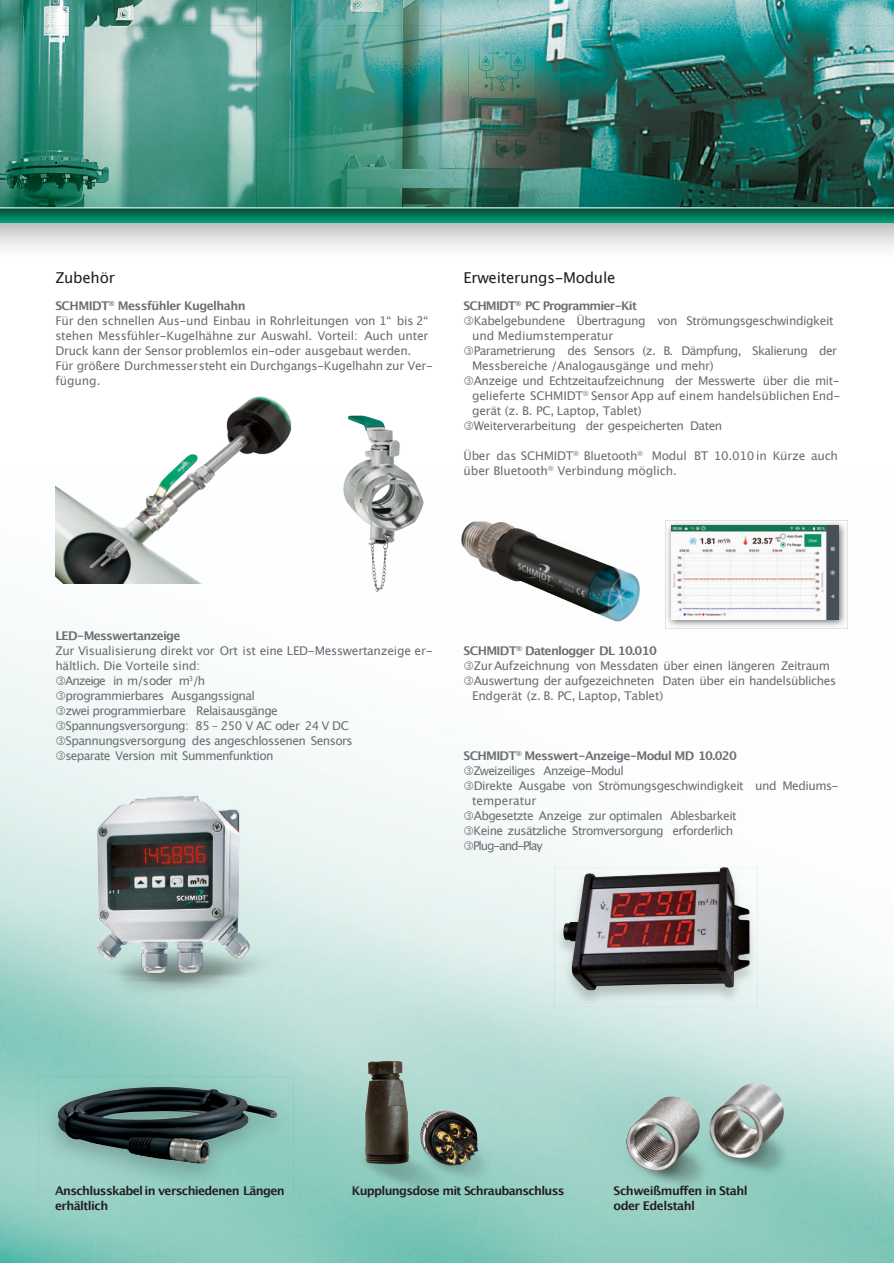
<style>
.page{position:relative;width:894px;height:1263px;background:#fff}
.page>*{position:absolute;margin:0;border:0;box-sizing:border-box;transform-origin:0 0}
.t1{font:15px "Lucida Grande";letter-spacing:-.02em;color:#231f20}
.t2{font:12px/15px "Lucida Grande";letter-spacing:-.035em;color:#6c6d70}
.t3{font:700 12px/15px "Lucida Grande";letter-spacing:-.055em;color:#231f20}
.t4{font:700 12px "Lucida Grande";letter-spacing:-.06em;color:#6c6d70}
.t5{font:12px "Lucida Grande";letter-spacing:-.015em;color:#6c6d70}
.t6{font:12px "Lucida Grande";letter-spacing:-.055em;color:#6c6d70}
.t7{font:12px "Lucida Grande";letter-spacing:-.065em;color:#6c6d70}
.t8{font:12px "Lucida Grande";letter-spacing:-.01em;color:#6c6d70}
.t9{font:12px "Lucida Grande";letter-spacing:-.1em;color:#6c6d70}
.t10{font:12px "Lucida Grande";letter-spacing:-.005em;color:#6c6d70}
.s1{font-weight:700}
</style>
<div class="page">
<img style="left:0;top:520px;width:893px;height:743px">
<img style="left:0;top:0;width:256px;height:25px">
<img style="left:256px;top:0;width:637px;height:25px">
<img style="left:0;top:25px;width:893px;height:182px">
<svg style="left:0;top:208px;width:893px;height:15px;background:#077b5d"></svg>
<img style="left:39px;top:1076px;width:254px;height:114px">
<img style="left:55px;top:1071px;width:224px;height:98px">
<img style="left:342px;top:415px;width:85px;height:178px">
<img style="left:55px;top:397px;width:236px;height:186px">
<img style="left:24px;top:759px;width:310px;height:263px">
<img style="left:352px;top:1045px;width:149px;height:153px">
<img style="left:612px;top:1092px;width:107px;height:103px">
<img style="left:699px;top:1079px;width:103px;height:106px">
<img style="left:538px;top:849px;width:248px;height:165px">
<img style="left:454px;top:520px;width:198px;height:113px">
<img style="left:665px;top:520px;width:181px;height:109px">
<img style="left:671px;top:526px;width:167px;height:94px">
<p class="t1" style="left:55px;top:272px;width:61px">Zubehör</p>
<p class="t2" style="left:55px;top:299px;width:379px"><span class="s1">SCHMIDT</span><sup>®</sup> <span class="s1">Messfühler Kugelhahn<br></span>Für den schnellen Aus-und Einbau in Rohrleitungen von 1“ bis 2“ stehen Messfühler-Kugelhähne zur Auswahl. Vorteil: Auch unter Druck kann der Sensor problemlos ein-oder ausgebaut werden.<br>Für größere Durchmessersteht ein Durchgangs-Kugelhahn zur Ver&shy;fügung.</p>
<p class="t1" style="left:463px;top:272px;width:153px">Erweiterungs-Module</p>
<p class="t4" style="left:463px;top:301px;width:175px">SCHMIDT<sup>®</sup> PC Programmier-Kit</p>
<p class="t2" style="left:463px;top:314px;width:371px">③Kabelgebundene Übertragung von Strömungsgeschwindigkeit</p>
<p class="t8" style="left:472px;top:331px;width:143px">und Mediumstemperatur</p>
<p class="t2" style="left:463px;top:344px;width:375px">③Parametrierung des Sensors (z. B. Dämpfung, Skalierung der</p>
<p class="t2" style="left:472px;top:359px;width:243px">Messbereiche /Analogausgänge und mehr)</p>
<p class="t2" style="left:463px;top:374px;width:377px">③Anzeige und Echtzeitaufzeichnung der Messwerte über die mit-</p>
<p class="t5" style="left:472px;top:391px;width:369px">gelieferte SCHMIDT<sup>®</sup> Sensor App auf einem handelsüblichen End-</p>
<p class="t2" style="left:472px;top:404px;width:171px">gerät (z. B. PC, Laptop, Tablet)</p>
<p class="t2" style="left:463px;top:419px;width:260px">③Weiterverarbeitung der gespeicherten Daten</p>
<p class="t2" style="left:463px;top:449px;width:376px">Über das SCHMIDT<sup>®</sup> Bluetooth<sup>®</sup> Modul BT 10.010 in Kürze auch über Bluetooth<sup>®</sup> Verbindung möglich.</p>
<p class="t4" style="left:55px;top:631px;width:127px">LED-Messwertanzeige</p>
<p class="t2" style="left:55px;top:644px;width:379px">Zur Visualisierung direkt vor Ort ist eine LED-Messwertanzeige er&shy;hältlich. Die Vorteile sind:<br>③Anzeige in m/soder m<sup>3</sup>/h<br>③programmierbares Ausgangssignal<br>③zwei programmierbare Relaisausgänge<br>③Spannungsversorgung: 85 – 250 V AC oder 24 V DC ③Spannungsversorgung des angeschlossenen Sensors<br>③separate Version mit Summenfunktion</p>
<p class="t4" style="left:463px;top:646px;width:195px">SCHMIDT<sup>®</sup> Datenlogger DL 10.010</p>
<p class="t2" style="left:463px;top:659px;width:368px">③Zur Aufzeichnung von Messdaten über einen längeren Zeitraum</p>
<p class="t2" style="left:463px;top:674px;width:374px">③Auswertung der aufgezeichneten Daten über ein handelsübliches</p>
<p class="t5" style="left:472px;top:691px;width:192px">Endgerät (z. B. PC, Laptop, Tablet)</p>
<p class="t4" style="left:463px;top:751px;width:275px">SCHMIDT<sup>®</sup> Messwert-Anzeige-Modul MD 10.020</p>
<p class="t7" style="left:463px;top:766px;width:162px">③Zweizeiliges Anzeige-Modul</p>
<p class="t2" style="left:463px;top:779px;width:376px">③Direkte Ausgabe von Strömungsgeschwindigkeit und Mediums-</p>
<p class="t10" style="left:472px;top:796px;width:66px">temperatur</p>
<p class="t2" style="left:463px;top:809px;width:274px">③Abgesetzte Anzeige zur optimalen Ablesbarkeit</p>
<p class="t6" style="left:463px;top:826px;width:271px">③Keine zusätzliche Stromversorgung erforderlich</p>
<p class="t9" style="left:463px;top:841px;width:80px">③Plug-and-Play</p>
<p class="t3" style="left:55px;top:1184px;width:231px">Anschlusskabel in verschiedenen Längen erhältlich</p>
<p class="t3" style="left:613px;top:1184px;width:136px">Schweißmuffen in Stahl oder Edelstahl</p>
<p class="t3" style="left:352px;top:1184px;width:214px">Kupplungsdose mit Schraubanschluss</p>
</div>
